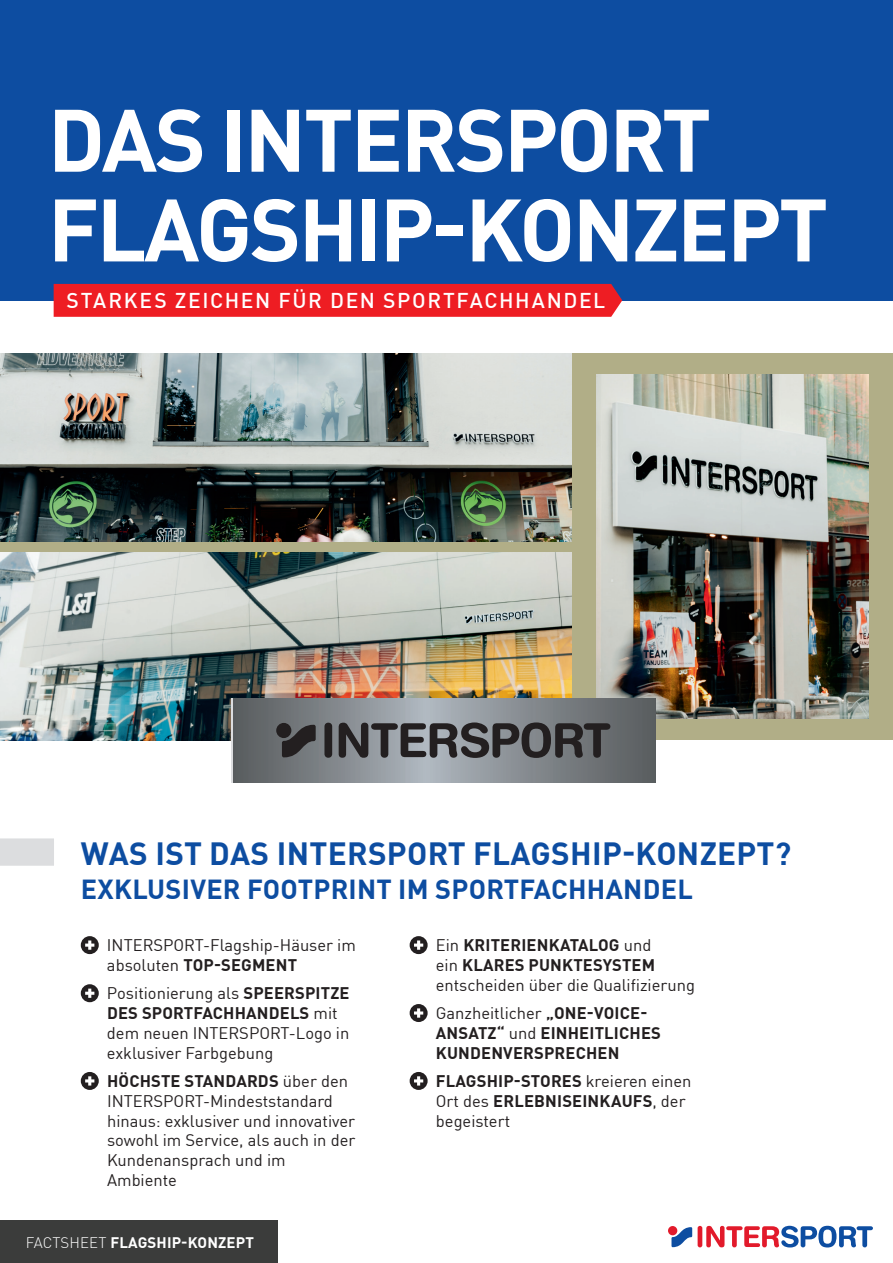
<style>
.page{position:relative;width:893px;height:1263px;background:#fff}
.page>*{position:absolute;margin:0;border:0;box-sizing:border-box;transform-origin:0 0}
.t1{font:700 87px/89.7px "FFDIN Profor IIC";letter-spacing:-.03em;color:#fff}
.t2{font:700 31.5px "FFDIN Profor IIC";letter-spacing:.01em;color:#0d4da1}
.t3{font:700 27px "FFDIN Profor IIC";letter-spacing:.01em;color:#0d4da1}
.t4{font:500 21px "FFDIN Profor IIC";letter-spacing:.075em;color:#fff}
.t5{font:16.5px/19.8px "FFDIN Profor IIC";color:#231f20}
.t6{font:700 16.5px/19.8px "FFDIN Profor IIC";letter-spacing:.01em;color:#231f20}
.t7{font:700 15px "FFDIN Profor IIC";letter-spacing:.01em;color:#fff}
.s1{font-weight:700}
.s2{font-weight:400}
.s3{font-weight:300}
</style>
<div class="page">
<div style="left:0;top:1221px;width:277px;height:42px;background:#3b3c3b"></div>
<hr style="left:698px;top:1226px;width:4px;height:21px;background:#e21a2b;border-radius:2px">
<div style="left:668px;top:1226px;width:9px;height:9px;background:#e21a2b;border-radius:50%"></div>
<svg style="left:706px;top:1226px;width:167px;height:21px"></svg>
<svg style="left:671px;top:1227px;width:21px;height:20px"></svg>
<div style="left:0;top:353px;width:893px;height:387px;background:#b1ae87"></div>
<img style="left:596px;top:374px;width:272px;height:345px">
<img style="left:0;top:353px;width:571px;height:188px">
<img style="left:0;top:552px;width:571px;height:188px">
<div style="left:0;top:0;width:893px;height:301px;background:#0d4da1"></div>
<div style="left:54px;top:284px;width:568px;height:33px;background:#ee1d23"></div>
<svg style="left:81px;top:936px;width:18px;height:18px"></svg>
<svg style="left:81px;top:984px;width:18px;height:18px"></svg>
<svg style="left:81px;top:1072px;width:18px;height:18px"></svg>
<svg style="left:0;top:838px;width:54px;height:28px;background:#dcdddf"></svg>
<svg style="left:410px;top:936px;width:18px;height:18px"></svg>
<svg style="left:410px;top:1004px;width:18px;height:18px"></svg>
<svg style="left:410px;top:1072px;width:18px;height:18px"></svg>
<svg style="left:231px;top:698px;width:424px;height:84px;background:#7d8287"></svg>
<div style="left:324px;top:723px;width:8px;height:35px;background:#231f20;border-radius:4px"></div>
<svg style="left:339px;top:722px;width:271px;height:36px;background:#58595d"></svg>
<div style="left:276px;top:723px;width:15px;height:15px;background:#231f20;border-radius:50%"></div>
<svg style="left:282px;top:725px;width:34px;height:32px"></svg>
<h1 class="t1" style="left:48px;top:90px;width:782px">DAS INTERSPORT<br>FLAGSHIP-KONZEPT</h1>
<p class="t4" style="left:67px;top:285px;width:540px">STARKES ZEICHEN FÜR DEN SPORTFACHHANDEL</p>
<h2 class="t2" style="left:81px;top:829px;width:712px">WAS IST DAS INTERSPORT FLAGSHIP-KONZEPT?</h2>
<h3 class="t3" style="left:81px;top:868px;width:613px">EXKLUSIVER FOOTPRINT IM SPORTFACHHANDEL</h3>
<p class="t5" style="left:436px;top:934px;width:261px">Ein <span class="s1">KRITERIENKATALOG</span> und<br>ein <span class="s1">KLARES PUNKTESYSTEM </span>entscheiden über die Qualifizierung</p>
<p class="t6" style="left:436px;top:1002px;width:227px"><span class="s2">Ganzheitlicher</span> „ONE-VOICE-<br>ANSATZ“ <span class="s2">und</span> EINHEITLICHES<br>KUNDENVERSPRECHEN</p>
<p class="t5" style="left:436px;top:1070px;width:257px"><span class="s1">FLAGSHIP-STORES</span> kreieren einen<br>Ort des <span class="s1">ERLEBNISEINKAUFS</span>, der begeistert</p>
<p class="t5" style="left:107px;top:934px;width:250px">INTERSPORT-Flagship-Häuser im absoluten <span class="s1">TOP-SEGMENT</span></p>
<p class="t5" style="left:107px;top:982px;width:244px">Positionierung als <span class="s1">SPEERSPITZE<br>DES SPORTFACHHANDELS</span> mit dem neuen INTERSPORT-Logo in exklusiver Farbgebung</p>
<p class="t5" style="left:107px;top:1070px;width:250px"><span class="s1">HÖCHSTE STANDARDS</span> über den<br>INTERSPORT-Mindeststandard hinaus: exklusiver und innovativer sowohl im Service, als auch in der<br>Kundenansprach und im<br>Ambiente</p>
<p class="t7" style="left:26px;top:1231px;width:229px"><span class="s3">FACTSHEET</span> FLAGSHIP-KONZEPT</p>
</div>
